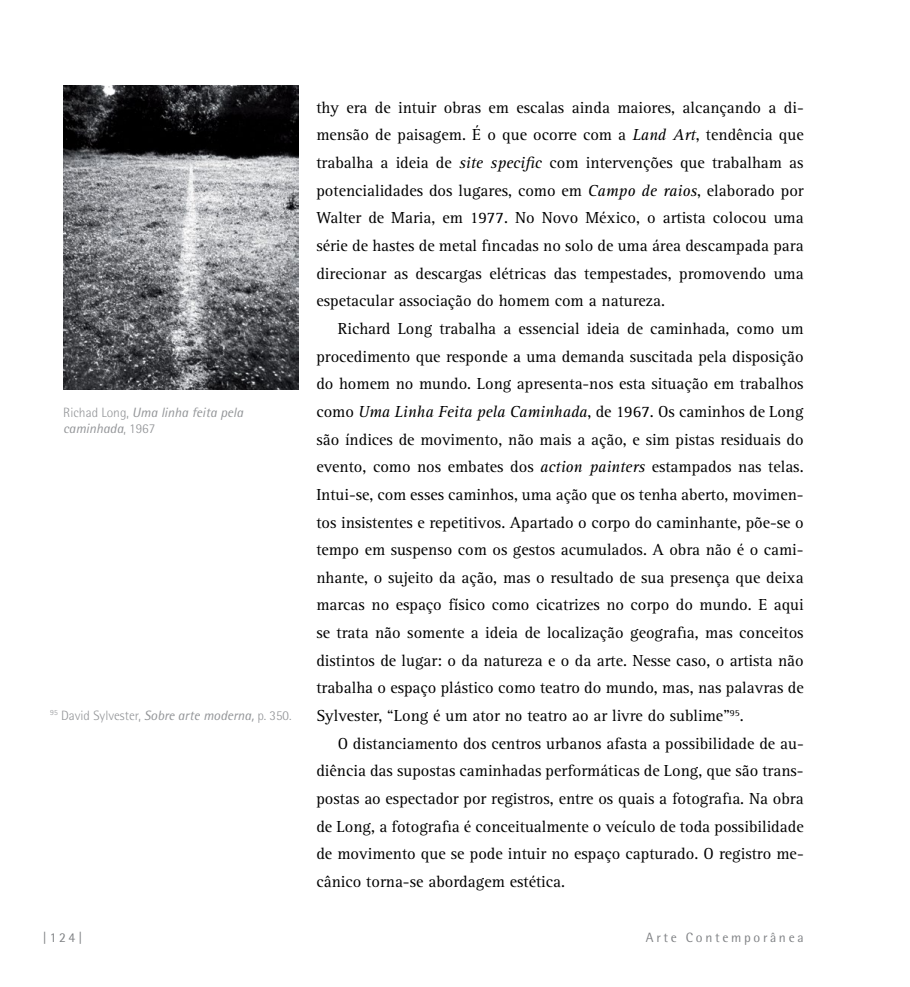
<style>
.page{position:relative;width:910px;height:987px;background:#fff}
.page>*{position:absolute;margin:0;border:0;box-sizing:border-box;transform-origin:0 0}
.t1{font:16.5px/27.6px "Rotis Serif Std";color:#000;text-align:justify}
.t2{font:italic 13.5px/16.2px "Rotis Semi Sans Std";color:#939598}
.t3{font:300 13.5px "Rotis Semi Sans Std";color:#939598}
.t4{font:13.5px "Rotis Semi Sans Std";letter-spacing:.2em;color:#808285}
.s1{font-weight:300;font-style:normal}
.s2{font-weight:400;font-style:italic}
.s3{font-style:italic}
</style>
<div class="page">
<img style="left:63px;top:85px;width:235px;height:304px">
<p class="t2" style="left:63px;top:404px;width:182px"><span class="s1">Richad Long,</span> Uma linha feita pela caminhada<span class="s1">, 1967</span></p>
<p class="t3" style="left:50px;top:707px;width:243px"><sup>95</sup> David Sylvester, <span class="s2">Sobre arte moderna,</span> p. 350.</p>
<p class="t1" style="left:316px;top:94px;width:489px">thy era de intuir obras em escalas ainda maiores, alcançando a di&shy;mensão de paisagem. É o que ocorre com a <span class="s3">Land Art</span>, tendência que trabalha a ideia de <span class="s3">site specific</span> com intervenções que trabalham as potencialidades dos lugares, como em <span class="s3">Campo de raios</span>, elaborado por Walter de Maria, em 1977. No Novo México, o artista colocou uma série de hastes de metal fincadas no solo de uma área descampada para direcionar as descargas elétricas das tempestades, promovendo uma espetacular associação do homem com a natureza.</p>
<p class="t1" style="left:316px;top:315px;width:489px;text-indent:21px">Richard Long trabalha a essencial ideia de caminhada, como um procedimento que responde a uma demanda suscitada pela disposição do homem no mundo. Long apresenta-nos esta situação em trabalhos como <span class="s3">Uma Linha Feita pela Caminhada</span>, de 1967. Os caminhos de Long são índices de movimento, não mais a ação, e sim pistas residuais do evento, como nos embates dos <span class="s3">action painters</span> estampados nas telas.<br>Intui-se, com esses caminhos, uma ação que os tenha aberto, movimen&shy;tos insistentes e repetitivos. Apartado o corpo do caminhante, põe-se o tempo em suspenso com os gestos acumulados. A obra não é o cami&shy;nhante, o sujeito da ação, mas o resultado de sua presença que deixa marcas no espaço físico como cicatrizes no corpo do mundo. E aqui se trata não somente a ideia de localização geografia, mas conceitos distintos de lugar: o da natureza e o da arte. Nesse caso, o artista não trabalha o espaço plástico como teatro do mundo, mas, nas palavras de Sylvester, “Long é um ator no teatro ao ar livre do sublime”<sup>95</sup>.</p>
<p class="t1" style="left:316px;top:730px;width:489px;text-indent:21px">O distanciamento dos centros urbanos afasta a possibilidade de au&shy;diência das supostas caminhadas performáticas de Long, que são trans&shy;postas ao espectador por registros, entre os quais a fotografia. Na obra de Long, a fotografia é conceitualmente o veículo de toda possibilidade de movimento que se pode intuir no espaço capturado. O registro me&shy;cânico torna-se abordagem estética.</p>
<p class="t4" style="left:43px;top:929px;width:42px">|124|</p>
<p class="t4" style="left:646px;top:929px;width:159px">Arte Contemporânea</p>
</div>
